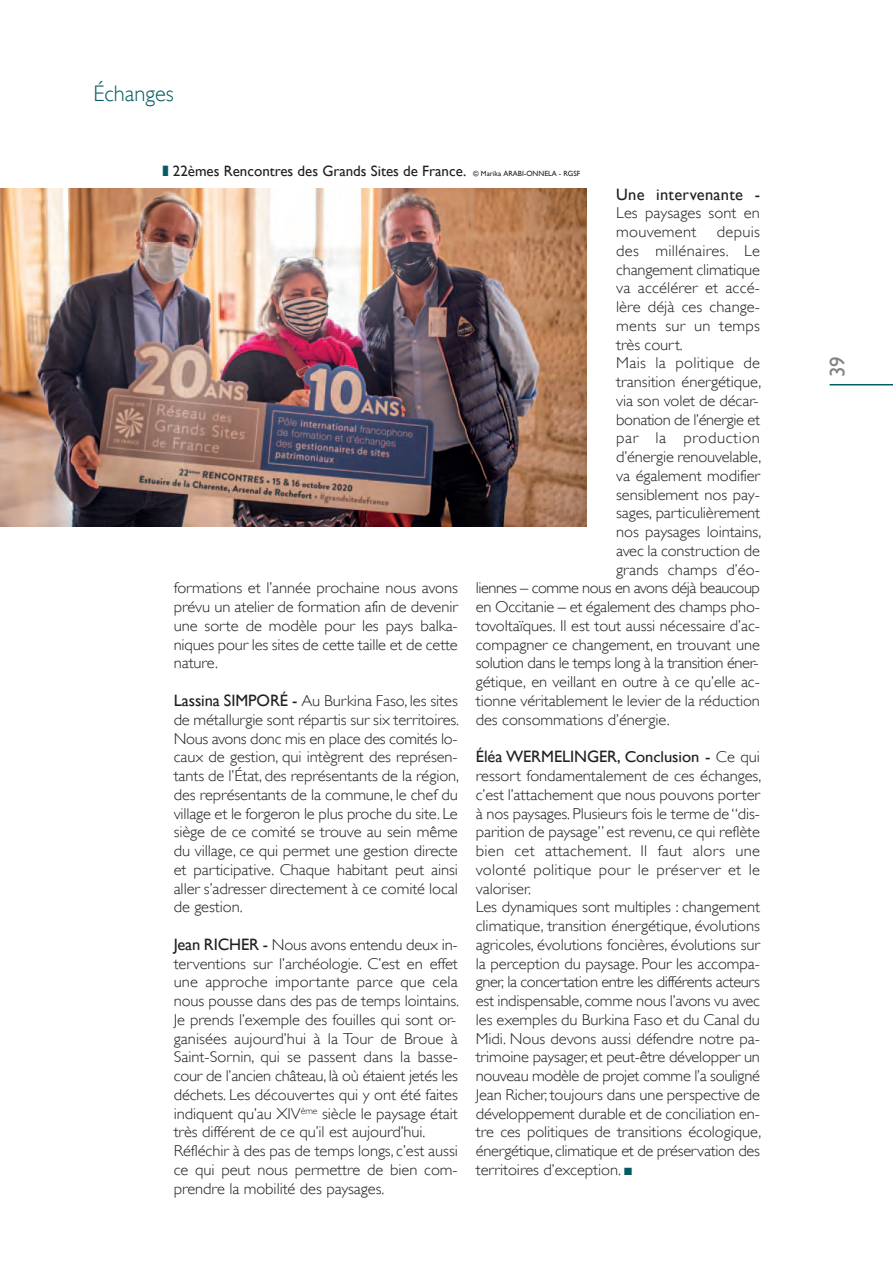
<style>
.page{position:relative;width:893px;height:1263px;background:#fff}
.page>*{position:absolute;margin:0;border:0;box-sizing:border-box;transform-origin:0 0}
.t1{font:300 22.5px "Gill Sans";color:#045c63}
.t2{font:21px "Gill Sans";color:#808285}
.t3{font:16.5px "Gill Sans";letter-spacing:-.005em;color:#231f20}
.t4{font:16.5px "Gill Sans";letter-spacing:.015em;color:#231f20}
.t5{font:300 15.6px/18.8px "Gill Sans";letter-spacing:-.005em;color:#231f20;text-align:justify;scale:1.05 1}
.t6{font:300 15.6px "Gill Sans";letter-spacing:-.025em;color:#231f20;scale:1.05 1}
.t7{font:300 15.6px "Gill Sans";letter-spacing:-.03em;color:#231f20;scale:1.05 1}
.t8{font:300 15.6px "Gill Sans";letter-spacing:.02em;color:#231f20;scale:1.05 1}
.t9{font:300 15.6px "Gill Sans";letter-spacing:.035em;color:#231f20;scale:1.05 1}
.t10{font:15px "Gill Sans";color:#231f20}
.s1{font-size:7.5px}
.s2{font-weight:400;font-size:16.5px}
.s3{font-size:15.6px}
.s4{font-weight:300;font-size:15.6px}
.s5{color:#045c63}
</style>
<div class="page">
<hr style="left:830px;top:384px;width:63px;height:1px;background:#045c63">
<img style="left:0;top:188px;width:586px;height:339px">
<p class="t1" style="left:93px;top:80px;width:82px">Échanges</p>
<p class="t10" style="left:173px;top:163px;width:409px">22èmes Rencontres des Grands Sites de France. <span class="s1">© Marika ARABI-ONNELA - RGSF</span></p>
<p class="t5" style="left:174px;top:579px;width:272px">formations et l’année prochaine nous avons prévu un atelier de formation afin de devenir une sorte de modèle pour les pays balka&shy;niques pour les sites de cette taille et de cette nature.</p>
<p class="t5" style="left:174px;top:691px;width:273px"><span class="s2">Lassina SIMPORÉ -</span> Au Burkina Faso, les sites de métallurgie sont répartis sur six territoires.<br>Nous avons donc mis en place des comités lo&shy;caux de gestion, qui intègrent des représen&shy;tants de l’État, des représentants de la région, des représentants de la commune, le chef du village et le forgeron le plus proche du site. Le siège de ce comité se trouve au sein même du village, ce qui permet une gestion directe et participative. Chaque habitant peut ainsi aller s’adresser directement à ce comité local de gestion.</p>
<p class="t5" style="left:174px;top:935px;width:273px;text-align:left"><span class="s2">Jean RICHER -</span> Nous avons entendu deux in&shy;terventions sur l’archéologie. C’est en effet une approche importante parce que cela nous pousse dans des pas de temps lointains.<br>Je prends l’exemple des fouilles qui sont or&shy;ganisées aujourd’hui à la Tour de Broue à Saint-Sornin, qui se passent dans la basse&shy;cour de l’ancien château, là où étaient jetés les déchets. Les découvertes qui y ont été faites indiquent qu’au XIV<sup>ème</sup> siècle le paysage était très différent de ce qu’il est aujourd’hui.</p>
<p class="t5" style="left:174px;top:1141px;width:272px">Réfléchir à des pas de temps longs, c’est aussi ce qui peut nous permettre de bien com&shy;prendre la mobilité des paysages.</p>
<p class="t4" style="left:616px;top:185px;width:145px">Une intervenante -</p>
<p class="t5" style="left:616px;top:204px;width:138px">Les paysages sont en mouvement</p>
<p class="t5" style="left:616px;top:223px;width:138px;text-indent:101px">depuis des millénaires. Le changement climatique va accélérer et accé&shy;lère déjà ces change&shy;ments sur un temps très court.</p>
<p class="t8" style="left:616px;top:354px;width:138px">Mais la politique de</p>
<p class="t5" style="left:616px;top:373px;width:140px">transition énergétique,</p>
<p class="t5" style="left:616px;top:391px;width:137px">via son volet de décar-</p>
<p class="t6" style="left:616px;top:411px;width:138px">bonation de l’énergie et</p>
<p class="t9" style="left:616px;top:429px;width:138px">par la production</p>
<p class="t5" style="left:616px;top:448px;width:140px">d’énergie renouvelable,</p>
<p class="t5" style="left:616px;top:466px;width:138px">va également modifier</p>
<p class="t5" style="left:616px;top:485px;width:138px">sensiblement nos pay-</p>
<p class="t5" style="left:616px;top:504px;width:138px">sages, particulièrement</p>
<p class="t5" style="left:616px;top:523px;width:140px">nos paysages lointains,</p>
<p class="t5" style="left:616px;top:541px;width:138px">avec la construction de</p>
<p class="t5" style="left:616px;top:560px;width:138px">grands champs d’éo-</p>
<p class="t7" style="left:476px;top:579px;width:272px">liennes – comme nous en avons déjà beaucoup</p>
<p class="t5" style="left:476px;top:598px;width:272px">en Occitanie – et également des champs pho-</p>
<p class="t5" style="left:476px;top:616px;width:272px">tovoltaïques. Il est tout aussi nécessaire d’ac-</p>
<p class="t5" style="left:476px;top:635px;width:272px">compagner ce changement, en trouvant une</p>
<p class="t6" style="left:476px;top:654px;width:271px">solution dans le temps long à la transition éner-</p>
<p class="t5" style="left:476px;top:673px;width:272px">gétique, en veillant en outre à ce qu’elle ac-</p>
<p class="t5" style="left:476px;top:691px;width:272px">tionne véritablement le levier de la réduction</p>
<p class="t5" style="left:476px;top:710px;width:186px">des consommations d’énergie.</p>
<p class="t3" style="left:476px;top:747px;width:286px">Éléa WERMELINGER, <span class="s3">Conclusion -</span> <span class="s4">Ce qui</span></p>
<p class="t5" style="left:476px;top:766px;width:273px">ressort fondamentalement de ces échanges, c’est l’attachement que nous pouvons porter à nos paysages. Plusieurs fois le terme de “dis&shy;parition de paysage” est revenu, ce qui reflète bien cet attachement. Il faut alors une volonté politique pour le préserver et le valoriser.</p>
<p class="t5" style="left:476px;top:898px;width:273px">Les dynamiques sont multiples : changement climatique, transition énergétique, évolutions agricoles, évolutions foncières, évolutions sur la perception du paysage. Pour les accompa&shy;gner, la concertation entre les différents acteurs est indispensable, comme nous l’avons vu avec les exemples du Burkina Faso et du Canal du Midi. Nous devons aussi défendre notre pa&shy;trimoine paysager, et peut-être développer un nouveau modèle de projet comme l’a souligné Jean Richer, toujours dans une perspective de développement durable et de conciliation en&shy;tre ces politiques de transitions écologique, énergétique, climatique et de préservation des territoires d’exception. <span class="s5">■</span></p>
<p class="t2" style="left:825px;top:377px;width:22px;rotate:-90deg">39</p>
</div>
